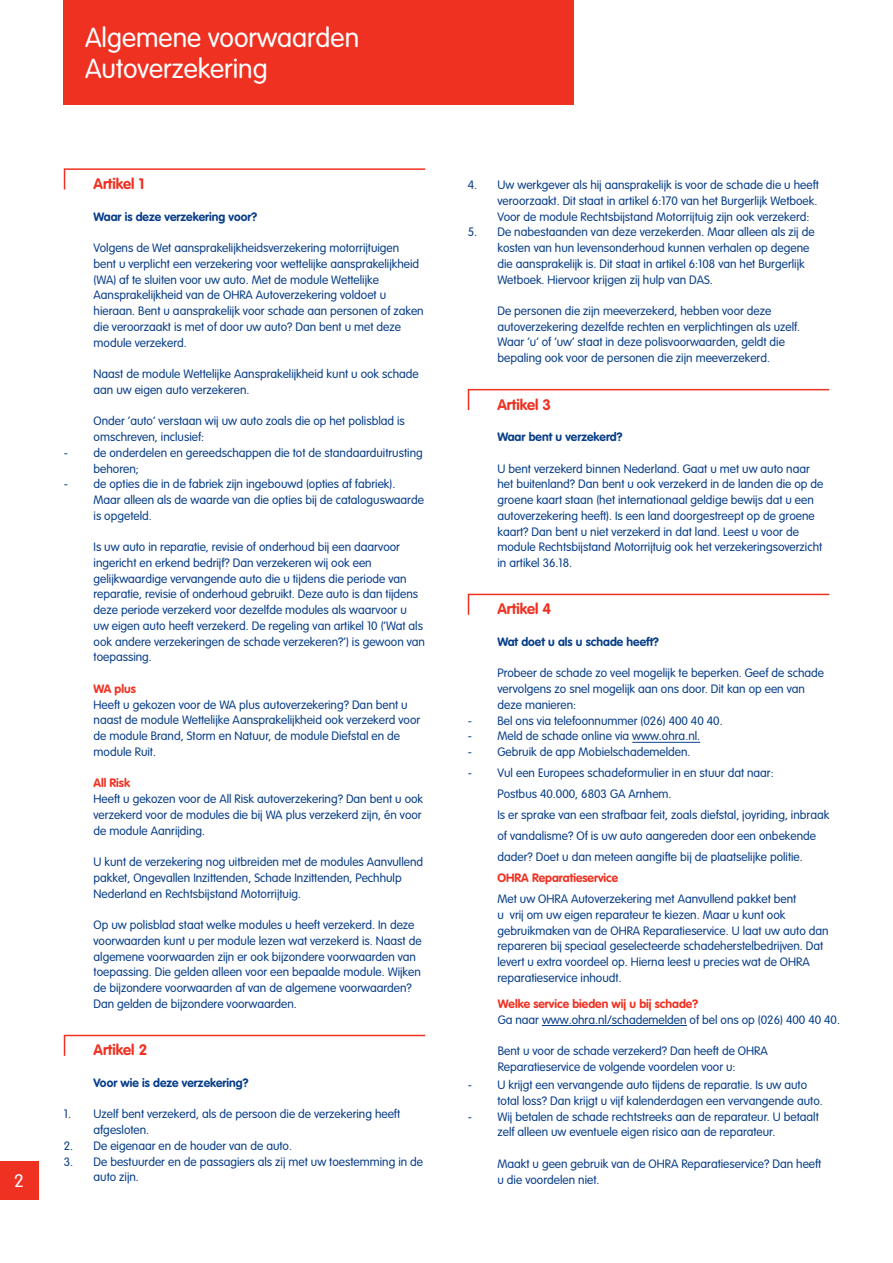
<style>
.page{position:relative;width:893px;height:1263px;background:#fff}
.page>*{position:absolute;margin:0;border:0;box-sizing:border-box;transform-origin:0 0}
.t1{font:300 27px/31.5px "VAG Rounded Std";color:#fff}
.t2{font:300 18px "VAG Rounded Std";color:#fff}
.t3{font:700 15px "VAG Rounded Std";color:#ef3122}
.t4{font:300 12px/15.8px "VAG Rounded Std";color:#083e89}
.t5{font:700 12px "VAG Rounded Std";color:#083e89}
.t6{font:700 12px "VAG Rounded Std";color:#ef3122}
</style>
<div class="page">
<div style="left:0;top:1161px;width:38px;height:38px;background:#ef3122"></div>
<hr style="left:64px;top:168px;width:361px;height:2px;background:#ef3122">
<svg style="left:64px;top:170px;width:1px;height:19px"></svg>
<hr style="left:64px;top:1035px;width:361px;height:1px;background:#ef3122">
<svg style="left:64px;top:1036px;width:1px;height:20px"></svg>
<hr style="left:468px;top:389px;width:361px;height:1px;background:#ef3122">
<svg style="left:468px;top:390px;width:1px;height:20px"></svg>
<hr style="left:468px;top:594px;width:361px;height:1px;background:#ef3122">
<svg style="left:468px;top:595px;width:1px;height:20px"></svg>
<hr style="left:632px;top:742px;width:68px;height:1px;background:#083e89">
<hr style="left:542px;top:1025px;width:145px;height:1px;background:#083e89">
<div style="left:64px;top:0;width:510px;height:104px;background:#ef3122"></div>
<h2 class="t2" style="left:14px;top:1170px;width:11px">2</h2>
<h1 class="t1" style="left:85px;top:22px;width:276px">Algemene voorwaarden<br>Autoverzekering</h1>
<p class="t3" style="left:94px;top:175px;width:52px">Artikel 1</p>
<p class="t5" style="left:94px;top:209px;width:165px">Waar is deze verzekering voor?</p>
<p class="t4" style="left:94px;top:240px;width:332px">Volgens de Wet aansprakelijkheidsverzekering motorrijtuigen bent u verplicht een verzekering voor wettelijke aansprakelijkheid (WA) af te sluiten voor uw auto. Met de module Wettelijke Aansprakelijkheid van de OHRA Autoverzekering voldoet u hieraan. Bent u aansprakelijk voor schade aan personen of zaken die veroorzaakt is met of door uw auto? Dan bent u met deze module verzekerd.</p>
<p class="t4" style="left:94px;top:366px;width:327px">Naast de module Wettelijke Aansprakelijkheid kunt u ook schade aan uw eigen auto verzekeren.</p>
<p class="t4" style="left:94px;top:414px;width:313px">Onder ‘auto’ verstaan wij uw auto zoals die op het polisblad is omschreven, inclusief:</p>
<p class="t4" style="left:94px;top:445px;width:331px;text-indent:-30px">- de onderdelen en gereedschappen die tot de standaarduitrusting behoren;</p>
<p class="t4" style="left:94px;top:477px;width:332px;text-indent:-30px">- de opties die in de fabriek zijn ingebouwd (opties af fabriek).<br>Maar alleen als de waarde van die opties bij de cataloguswaarde is opgeteld.</p>
<p class="t4" style="left:94px;top:540px;width:333px">Is uw auto in reparatie, revisie of onderhoud bij een daarvoor ingericht en erkend bedrijf? Dan verzekeren wij ook een gelijkwaardige vervangende auto die u tijdens die periode van reparatie, revisie of onderhoud gebruikt. Deze auto is dan tijdens deze periode verzekerd voor dezelfde modules als waarvoor u uw eigen auto heeft verzekerd. De regeling van artikel 10 (‘Wat als ook andere verzekeringen de schade verzekeren?’) is gewoon van toepassing.</p>
<p class="t6" style="left:94px;top:682px;width:44px">WA plus</p>
<p class="t4" style="left:94px;top:697px;width:328px">Heeft u gekozen voor de WA plus autoverzekering? Dan bent u naast de module Wettelijke Aansprakelijkheid ook verzekerd voor de module Brand, Storm en Natuur, de module Diefstal en de module Ruit.</p>
<p class="t6" style="left:94px;top:776px;width:38px">All Risk</p>
<p class="t4" style="left:94px;top:791px;width:331px">Heeft u gekozen voor de All Risk autoverzekering? Dan bent u ook verzekerd voor de modules die bij WA plus verzekerd zijn, én voor de module Aanrijding.</p>
<p class="t4" style="left:94px;top:854px;width:331px">U kunt de verzekering nog uitbreiden met de modules Aanvullend pakket, Ongevallen Inzittenden, Schade Inzittenden, Pechhulp<br>Nederland en Rechtsbijstand Motorrijtuig.</p>
<p class="t4" style="left:94px;top:917px;width:330px">Op uw polisblad staat welke modules u heeft verzekerd. In deze voorwaarden kunt u per module lezen wat verzekerd is. Naast de algemene voorwaarden zijn er ook bijzondere voorwaarden van toepassing. Die gelden alleen voor een bepaalde module. Wijken de bijzondere voorwaarden af van de algemene voorwaarden?<br>Dan gelden de bijzondere voorwaarden.</p>
<p class="t3" style="left:94px;top:1041px;width:55px">Artikel 2</p>
<p class="t5" style="left:94px;top:1075px;width:157px">Voor wie is deze verzekering?</p>
<p class="t4" style="left:94px;top:1107px;width:308px;text-indent:-30px">1. Uzelf bent verzekerd, als de persoon die de verzekering heeft afgesloten.</p>
<p class="t4" style="left:64px;top:1138px;width:230px">2. De eigenaar en de houder van de auto.</p>
<p class="t4" style="left:94px;top:1154px;width:331px;text-indent:-30px">3. De bestuurder en de passagiers als zij met uw toestemming in de auto zijn.</p>
<p class="t4" style="left:497px;top:177px;width:323px;text-indent:-30px">4. Uw werkgever als hij aansprakelijk is voor de schade die u heeft veroorzaakt. Dit staat in artikel 6:170 van het Burgerlijk Wetboek.<br>Voor de module Rechtsbijstand Motorrijtuig zijn ook verzekerd:</p>
<p class="t4" style="left:497px;top:225px;width:319px;text-indent:-30px">5. De nabestaanden van deze verzekerden. Maar alleen als zij de kosten van hun levensonderhoud kunnen verhalen op degene die aansprakelijk is. Dit staat in artikel 6:108 van het Burgerlijk Wetboek. Hiervoor krijgen zij hulp van DAS.</p>
<p class="t4" style="left:497px;top:303px;width:304px">De personen die zijn meeverzekerd, hebben voor deze autoverzekering dezelfde rechten en verplichtingen als uzelf.<br>Waar ‘u’ of ‘uw’ staat in deze polisvoorwaarden, geldt die bepaling ook voor de personen die zijn meeverzekerd.</p>
<p class="t3" style="left:497px;top:395px;width:55px">Artikel 3</p>
<p class="t5" style="left:497px;top:430px;width:126px">Waar bent u verzekerd?</p>
<p class="t4" style="left:497px;top:461px;width:327px">U bent verzekerd binnen Nederland. Gaat u met uw auto naar het buitenland? Dan bent u ook verzekerd in de landen die op de groene kaart staan (het internationaal geldige bewijs dat u een autoverzekering heeft). Is een land doorgestreept op de groene kaart? Dan bent u niet verzekerd in dat land. Leest u voor de module Rechtsbijstand Motorrijtuig ook het verzekeringsoverzicht in artikel 36.18.</p>
<p class="t3" style="left:497px;top:600px;width:55px">Artikel 4</p>
<p class="t5" style="left:497px;top:634px;width:163px">Wat doet u als u schade heeft?</p>
<p class="t4" style="left:497px;top:666px;width:328px">Probeer de schade zo veel mogelijk te beperken. Geef de schade vervolgens zo snel mogelijk aan ons door. Dit kan op een van deze manieren:</p>
<p class="t4" style="left:468px;top:713px;width:256px">- Bel ons via telefoonnummer (026) 400 40 40.</p>
<p class="t4" style="left:468px;top:729px;width:234px">- Meld de schade online via www.ohra.nl.</p>
<p class="t4" style="left:468px;top:744px;width:224px">- Gebruik de app Mobielschademelden.</p>
<p class="t4" style="left:497px;top:763px;width:333px;line-height:21px;text-indent:-30px">- Vul een Europees schadeformulier in en stuur dat naar:<br>Postbus 40.000, 6803 GA Arnhem.<br>Is er sprake van een strafbaar feit, zoals diefstal, joyriding, inbraak of vandalisme? Of is uw auto aangereden door een onbekende dader? Doet u dan meteen aangifte bij de plaatselijke politie.</p>
<p class="t6" style="left:497px;top:871px;width:122px">OHRA Reparatieservice</p>
<p class="t4" style="left:497px;top:891px;width:333px">Met uw OHRA Autoverzekering met Aanvullend pakket bent<br>u vrij om uw eigen reparateur te kiezen. Maar u kunt ook gebruikmaken van de OHRA Reparatieservice. U laat uw auto dan repareren bij speciaal geselecteerde schadeherstelbedrijven. Dat levert u extra voordeel op. Hierna leest u precies wat de OHRA reparatieservice inhoudt.</p>
<p class="t6" style="left:498px;top:997px;width:202px">Welke service bieden wij u bij schade?</p>
<p class="t4" style="left:498px;top:1012px;width:344px">Ga naar www.ohra.nl/schademelden of bel ons op (026) 400 40 40.</p>
<p class="t4" style="left:498px;top:1043px;width:271px">Bent u voor de schade verzekerd? Dan heeft de OHRA<br>Reparatieservice de volgende voordelen voor u:</p>
<p class="t4" style="left:497px;top:1077px;width:327px;text-indent:-30px">- U krijgt een vervangende auto tijdens de reparatie. Is uw auto total loss? Dan krijgt u vijf kalenderdagen een vervangende auto.</p>
<p class="t4" style="left:497px;top:1109px;width:323px;text-indent:-30px">- Wij betalen de schade rechtstreeks aan de reparateur. U betaalt zelf alleen uw eventuele eigen risico aan de reparateur.</p>
<p class="t4" style="left:497px;top:1156px;width:325px">Maakt u geen gebruik van de OHRA Reparatieservice? Dan heeft u die voordelen niet.</p>
</div>
